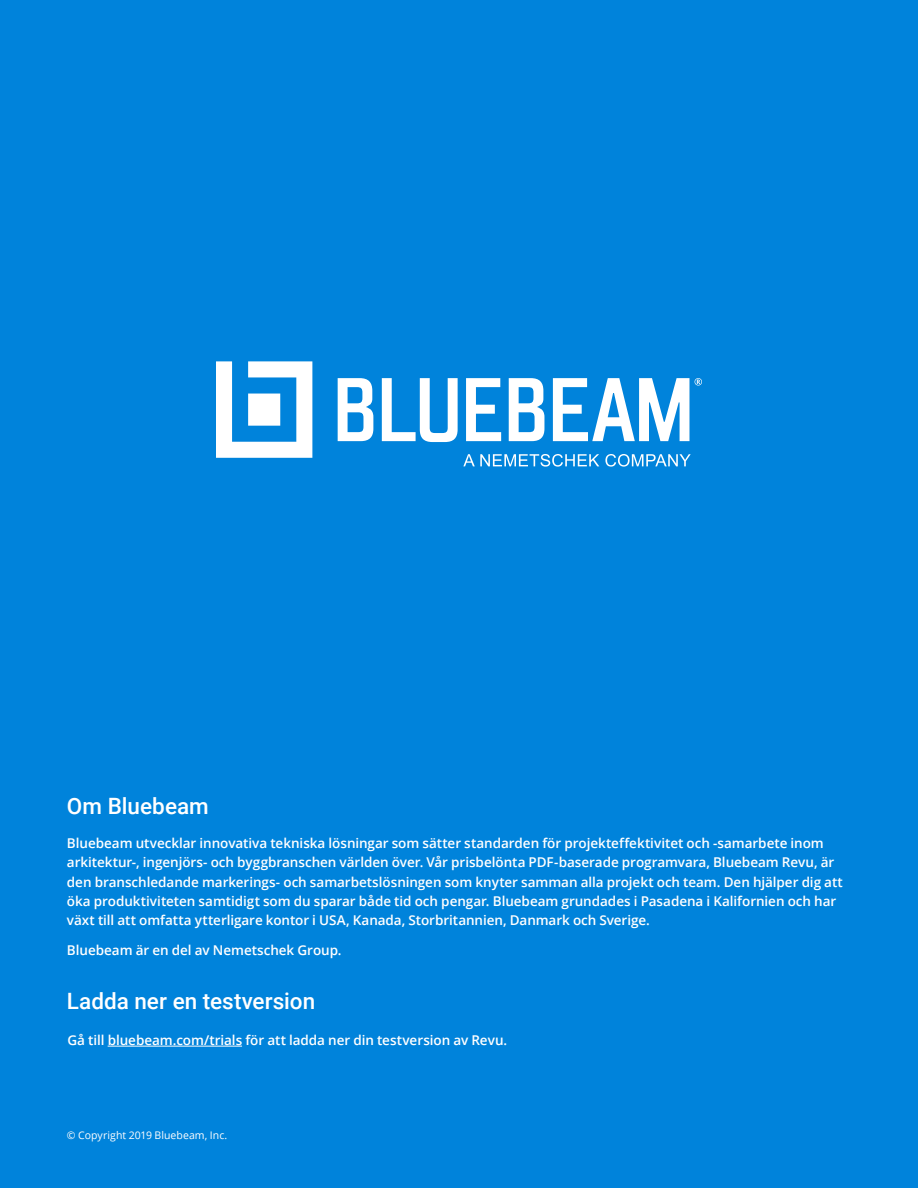
<style>
.page{position:relative;width:918px;height:1188px;background:#0083db}
.page>*{position:absolute;margin:0;border:0;box-sizing:border-box;transform-origin:0 0}
.t1{font:500 22.5px "Roboto";color:#fff}
.t2{font:600 13.5px/19.2px "Open Sans";letter-spacing:-.005em;color:#fff}
.t3{font:10.5px "Open Sans";letter-spacing:.005em;color:#fff}
</style>
<div class="page">
<svg style="left:338px;top:378px;width:35px;height:63px"></svg>
<svg style="left:382px;top:378px;width:76px;height:64px"></svg>
<svg style="left:466px;top:378px;width:35px;height:63px"></svg>
<svg style="left:553px;top:378px;width:136px;height:63px"></svg>
<svg style="left:509px;top:378px;width:35px;height:63px"></svg>
<svg style="left:216px;top:361px;width:96px;height:97px"></svg>
<svg style="left:463px;top:454px;width:136px;height:13px"></svg>
<svg style="left:605px;top:454px;width:86px;height:13px"></svg>
<svg style="left:695px;top:378px;width:7px;height:8px"></svg>
<hr style="left:108px;top:1046px;width:134px;height:1px;background:#fff">
<h1 class="t1" style="left:67px;top:797px;width:143px">Om Bluebeam</h1>
<p class="t2" style="left:67px;top:835px;width:778px">Bluebeam utvecklar innovativa tekniska lösningar som sätter standarden för projekteffektivitet och -samarbete inom arkitektur-, ingenjörs- och byggbranschen världen över. Vår prisbelönta PDF-baserade programvara, Bluebeam Revu, är den branschledande markerings- och samarbetslösningen som knyter samman alla projekt och team. Den hjälper dig att öka produktiviteten samtidigt som du sparar både tid och pengar. Bluebeam grundades i Pasadena i Kalifornien och har växt till att omfatta ytterligare kontor i USA, Kanada, Storbritannien, Danmark och Sverige.</p>
<p class="t2" style="left:67px;top:941px;width:276px">Bluebeam är en del av Nemetschek Group.</p>
<h1 class="t1" style="left:67px;top:992px;width:250px">Ladda ner en testversion</h1>
<p class="t2" style="left:68px;top:1032px;width:441px">Gå till bluebeam.com/trials för att ladda ner din testversion av Revu.</p>
<p class="t3" style="left:67px;top:1131px;width:162px">© Copyright 2019 Bluebeam, Inc.</p>
</div>
